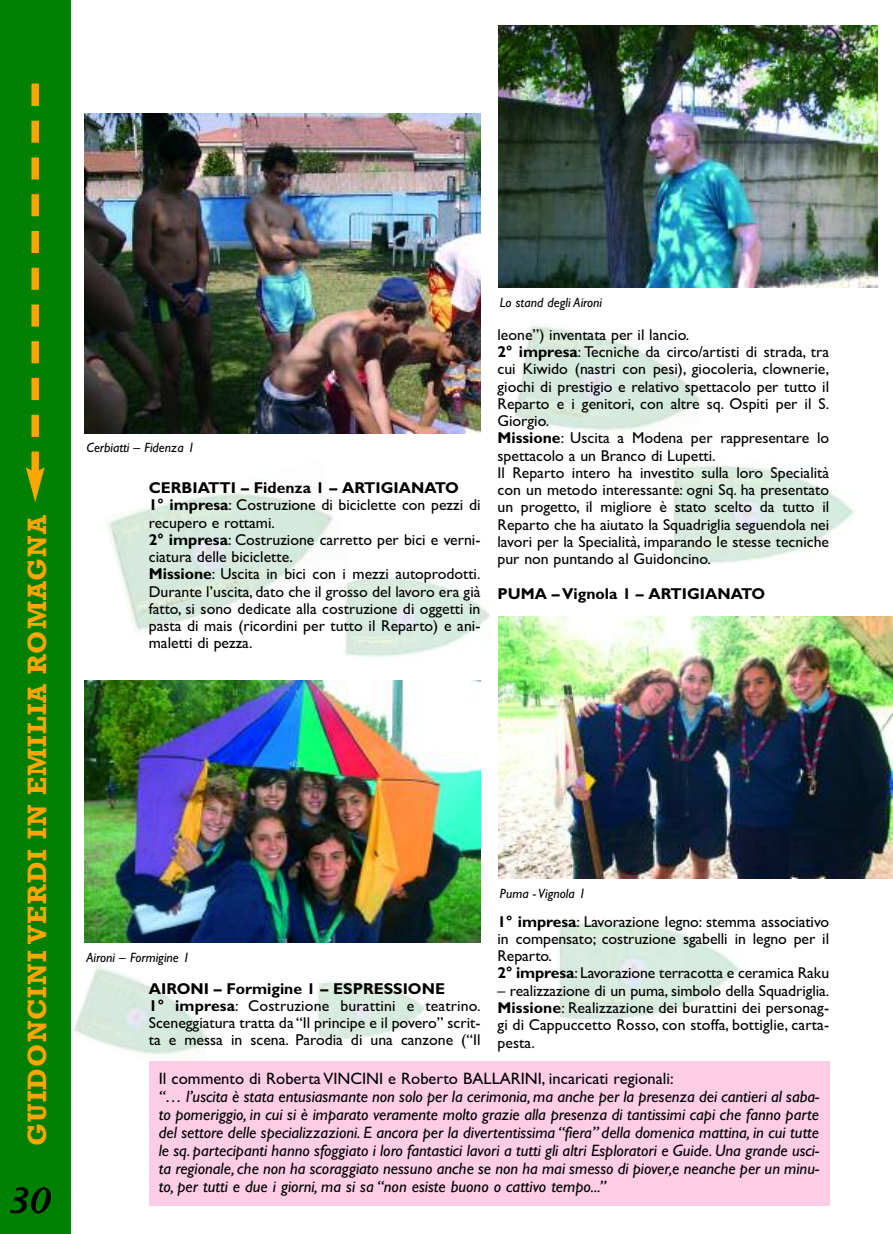
<style>
.page{position:relative;width:893px;height:1234px;background:#fff}
.page>*{position:absolute;margin:0;border:0;box-sizing:border-box;transform-origin:0 0}
.t1{font:700 39px "Isadora";color:#000}
.t2{font:700 27px "Rockwell";letter-spacing:.045em;color:#ffa605}
.t3{font:italic 16.5px/18px "Gill Sans";color:#000;text-align:justify}
.t4{font:16.5px "Gill Sans";color:#000}
.t5{font:15.75px/17.2px "Gill Sans";color:#000}
.t6{font:700 15.75px "Gill Sans";color:#000}
.t7{font:italic 13.5px "Gill Sans";color:#000}
.s1{font-weight:700}
</style>
<div class="page">
<img style="left:557px;top:923px;width:183px;height:98px">
<img style="left:317px;top:980px;width:108px;height:59px">
<img style="left:73px;top:964px;width:136px;height:91px">
<img style="left:344px;top:577px;width:146px;height:80px">
<img style="left:673px;top:466px;width:182px;height:98px">
<img style="left:515px;top:323px;width:186px;height:109px">
<svg style="left:344px;top:577px;width:16px;height:64px"></svg>
<img style="left:107px;top:491px;width:244px;height:145px">
<div style="left:0;top:0;width:71px;height:1233px;background:#008000"></div>
<svg style="left:31px;top:120px;width:8px;height:317px"></svg>
<svg style="left:26px;top:467px;width:19px;height:35px"></svg>
<div style="left:31px;top:451px;width:8px;height:23px;background:#ffa605"></div>
<div style="left:31px;top:83px;width:8px;height:23px;background:#ffa605"></div>
<img style="left:84px;top:114px;width:396px;height:319px">
<img style="left:84px;top:680px;width:396px;height:262px">
<img style="left:498px;top:26px;width:379px;height:261px">
<div style="left:149px;top:1061px;width:680px;height:144px;background:#fccde5"></div>
<img style="left:498px;top:617px;width:395px;height:261px">
<h2 class="t2" style="left:21px;top:1145px;width:631px;rotate:-90deg">GUIDONCINI VERDI IN EMILIA ROMAGNA</h2>
<h1 class="t1" style="left:9px;top:1183px;width:44px">30</h1>
<p class="t7" style="left:87px;top:439px;width:110px">Cerbiatti – Fidenza 1</p>
<p class="t5" style="left:149px;top:478px;width:333px"><span class="s1">CERBIATTI – Fidenza 1 – ARTIGIANATO<br>1° impresa</span>: Costruzione di biciclette con pezzi di recupero e rottami.<br><span class="s1">2° impresa</span>: Costruzione carretto per bici e verni&shy;ciatura delle biciclette.<br><span class="s1">Missione</span>: Uscita in bici con i mezzi autoprodotti.<br>Durante l’uscita, dato che il grosso del lavoro era già fatto, si sono dedicate alla costruzione di oggetti in pasta di mais (ricordini per tutto il Reparto) e ani&shy;maletti di pezza.</p>
<p class="t7" style="left:500px;top:294px;width:104px">Lo stand degli Aironi</p>
<p class="t5" style="left:497px;top:325px;width:333px">leone”) inventata per il lancio.<br><span class="s1">2° impresa</span>: Tecniche da circo/artisti di strada, tra cui Kiwido (nastri con pesi), giocoleria, clownerie, giochi di prestigio e relativo spettacolo per tutto il Reparto e i genitori, con altre sq. Ospiti per il S.<br>Giorgio.<br><span class="s1">Missione</span>: Uscita a Modena per rappresentare lo spettacolo a un Branco di Lupetti.<br>Il Reparto intero ha investito sulla loro Specialità con un metodo interessante: ogni Sq. ha presentato un progetto, il migliore è stato scelto da tutto il Reparto che ha aiutato la Squadriglia seguendola nei lavori per la Specialità, imparando le stesse tecniche pur non puntando al Guidoncino.</p>
<p class="t6" style="left:497px;top:587px;width:269px">PUMA – Vignola 1 – ARTIGIANATO</p>
<p class="t7" style="left:87px;top:949px;width:105px">Aironi – Formigine 1</p>
<p class="t5" style="left:149px;top:979px;width:333px"><span class="s1">AIRONI – Formigine 1 – ESPRESSIONE<br>1° impresa</span>: Costruzione burattini e teatrino.<br>Sceneggiatura tratta da “Il principe e il povero” scrit&shy;ta e messa in scena. Parodia di una canzone (“Il</p>
<p class="t7" style="left:500px;top:885px;width:87px">Puma - Vignola 1</p>
<p class="t5" style="left:497px;top:912px;width:333px"><span class="s1">1° impresa</span>: Lavorazione legno: stemma associativo in compensato; costruzione sgabelli in legno per il Reparto.<br><span class="s1">2° impresa</span>:Lavorazione terracotta e ceramica Raku</p>
<p class="t5" style="left:497px;top:981px;width:333px;text-align:justify">– realizzazione di un puma, simbolo della Squadriglia.<br><span class="s1">Missione</span>: Realizzazione dei burattini dei personag&shy;gi di Cappuccetto Rosso, con stoffa, bottiglie, carta&shy;pesta.</p>
<p class="t4" style="left:159px;top:1067px;width:516px">Il commento di Roberta VINCINI e Roberto BALLARINI, incaricati regionali:</p>
<p class="t3" style="left:159px;top:1086px;width:662px">“… l’uscita è stata entusiasmante non solo per la cerimonia, ma anche per la presenza dei cantieri al saba&shy;to pomeriggio, in cui si è imparato veramente molto grazie alla presenza di tantissimi capi che fanno parte del settore delle specializzazioni. E ancora per la divertentissima “fiera” della domenica mattina, in cui tutte le sq. partecipanti hanno sfoggiato i loro fantastici lavori a tutti gli altri Esploratori e Guide. Una grande usci&shy;ta regionale, che non ha scoraggiato nessuno anche se non ha mai smesso di piover,e neanche per un minu&shy;to, per tutti e due i giorni, ma si sa “non esiste buono o cattivo tempo...”</p>
</div>
